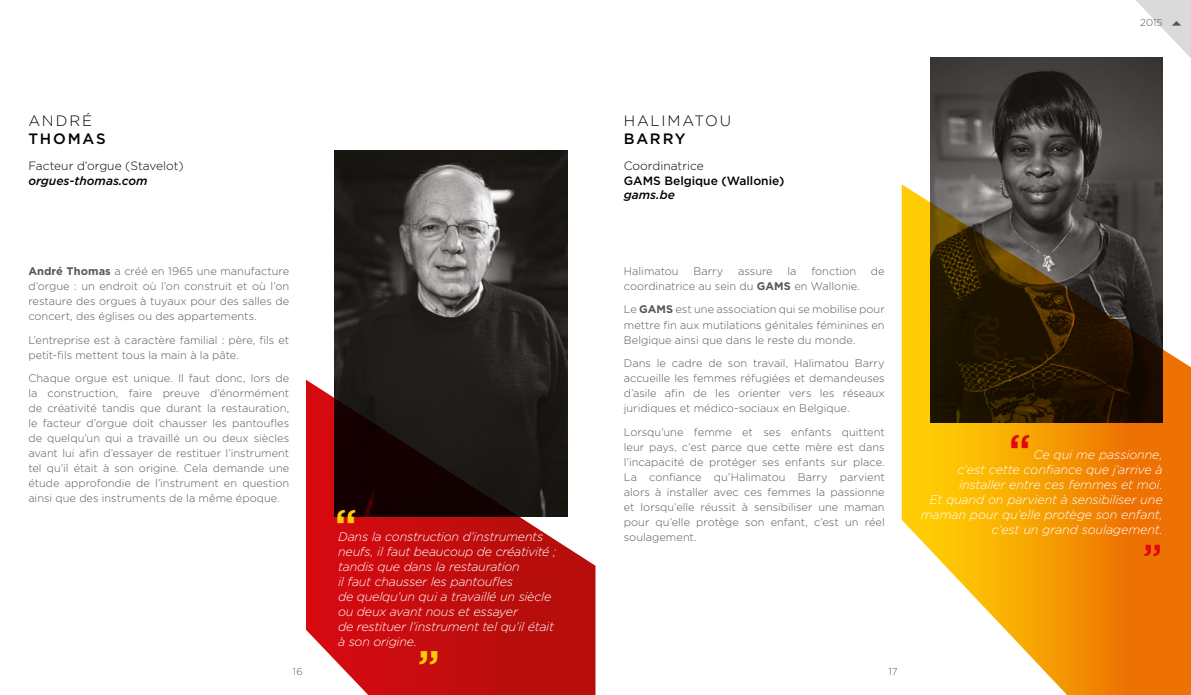
<style>
.page{position:relative;width:1191px;height:695px;background:#fff}
.page>*{position:absolute;margin:0;border:0;box-sizing:border-box;transform-origin:0 0}
.t1{font:500 47px "Gotham";color:#fecb04}
.t2{font:500 47px "Gotham";color:#e30613}
.t3{font:500 40.3px "Gotham";color:#e30613}
.t4{font:300 15px "Gotham";letter-spacing:.12em;color:#000}
.t5{font:500 15px "Gotham";letter-spacing:.12em;color:#000}
.t6{font:italic 300 12.5px/15px "Gotham";letter-spacing:-.015em;color:#fff}
.t7{font:300 12px "Gotham";color:#000}
.t8{font:italic 500 12px "Gotham";color:#000}
.t9{font:500 12px "Gotham";color:#000}
.t10{font:300 11px/15px "Gotham";color:#575756;text-align:justify}
.t11{font:300 10px "Gotham";letter-spacing:.005em;color:#575756}
.s1{font-weight:700}
</style>
<div class="page">
<img style="left:334px;top:151px;width:233px;height:228px">
<svg style="left:306px;top:379px;width:289px;height:315px;background:#8d2223"></svg>
<img style="left:930px;top:58px;width:232px;height:126px">
<svg style="left:901px;top:184px;width:290px;height:510px;background:#ae7d2d"></svg>
<svg style="left:1053px;top:0;width:138px;height:151px"></svg>
<p class="t11" style="left:1140px;top:16px;width:24px">2015</p>
<h3 class="t4" style="left:28px;top:111px;width:65px">ANDRÉ</h3>
<h3 class="t5" style="left:28px;top:128px;width:79px">THOMAS</h3>
<p class="t7" style="left:28px;top:158px;width:157px">Facteur d’orgue (Stavelot)</p>
<p class="t8" style="left:28px;top:172px;width:121px">orgues-thomas.com</p>
<h3 class="t4" style="left:624px;top:111px;width:109px">HALIMATOU</h3>
<h3 class="t5" style="left:624px;top:128px;width:63px">BARRY</h3>
<p class="t7" style="left:624px;top:158px;width:81px">Coordinatrice</p>
<p class="t9" style="left:624px;top:172px;width:162px">GAMS Belgique (Wallonie)</p>
<p class="t8" style="left:624px;top:187px;width:53px">gams.be</p>
<p class="t10" style="left:28px;top:263px;width:262px"><span class="s1">André Thomas</span> a créé en 1965 une manufacture d’orgue : un endroit où l’on construit et où l’on restaure des orgues à tuyaux pour des salles de concert, des églises ou des appartements.</p>
<p class="t10" style="left:28px;top:332px;width:262px">L’entreprise est à caractère familial : père, fils et petit-fils mettent tous la main à la pâte.</p>
<p class="t10" style="left:28px;top:370px;width:262px">Chaque orgue est unique. Il faut donc, lors de la construction, faire preuve d’énormément de créativité tandis que durant la restauration, le facteur d’orgue doit chausser les pantoufles de quelqu’un qui a travaillé un ou deux siècles avant lui afin d’essayer de restituer l’instrument tel qu’il était à son origine. Cela demande une étude approfondie de l’instrument en question ainsi que des instruments de la même époque.</p>
<h1 class="t1" style="left:334px;top:495px;width:24px">‘‘</h1>
<p class="t6" style="left:338px;top:529px;width:219px">Dans la construction d’instruments neufs, il faut beaucoup de créativité ; tandis que dans la restauration<br>il faut chausser les pantoufles<br>de quelqu’un qui a travaillé un siècle ou deux avant nous et essayer<br>de restituer l’instrument tel qu’il était à son origine.</p>
<h1 class="t1" style="left:417px;top:636px;width:24px">’’</h1>
<p class="t10" style="left:624px;top:263px;width:56px">Halimatou</p>
<p class="t10" style="left:693px;top:263px;width:31px">Barry</p>
<p class="t10" style="left:738px;top:263px;width:36px">assure</p>
<p class="t10" style="left:787px;top:263px;width:11px">la</p>
<p class="t10" style="left:811px;top:263px;width:46px">fonction</p>
<p class="t10" style="left:871px;top:263px;width:15px">de</p>
<p class="t10" style="left:624px;top:274px;width:262px;line-height:23.5px">coordinatrice au sein du <span class="s1">GAMS</span> en Wallonie.<br>Le <span class="s1">GAMS</span> est une association qui se mobilise pour</p>
<p class="t10" style="left:624px;top:317px;width:262px">mettre fin aux mutilations génitales féminines en<br>Belgique ainsi que dans le reste du monde.</p>
<p class="t10" style="left:624px;top:355px;width:262px">Dans le cadre de son travail, Halimatou Barry accueille les femmes réfugiées et demandeuses d’asile afin de les orienter vers les réseaux juridiques et médico-sociaux en Belgique.</p>
<p class="t10" style="left:624px;top:424px;width:262px">Lorsqu’une femme et ses enfants quittent leur pays, c’est parce que cette mère est dans l’incapacité de protéger ses enfants sur place.<br>La confiance qu’Halimatou Barry parvient alors à installer avec ces femmes la passionne et lorsqu’elle réussit à sensibiliser une maman pour qu’elle protège son enfant, c’est un réel soulagement.</p>
<p class="t11" style="left:293px;top:664px;width:12px">16</p>
<p class="t11" style="left:888px;top:664px;width:11px">17</p>
<h1 class="t2" style="left:1008px;top:420px;width:24px">‘‘</h1>
<p class="t6" style="left:921px;top:446px;width:243px;text-align:right">Ce qui me passionne,<br>c’est cette confiance que j’arrive à installer entre ces femmes et moi.<br>Et quand on parvient à sensibiliser une maman pour qu’elle protège son enfant, c’est un grand soulagement.</p>
<h2 class="t3" style="left:1143px;top:532px;width:21px">’’</h2>
</div>
